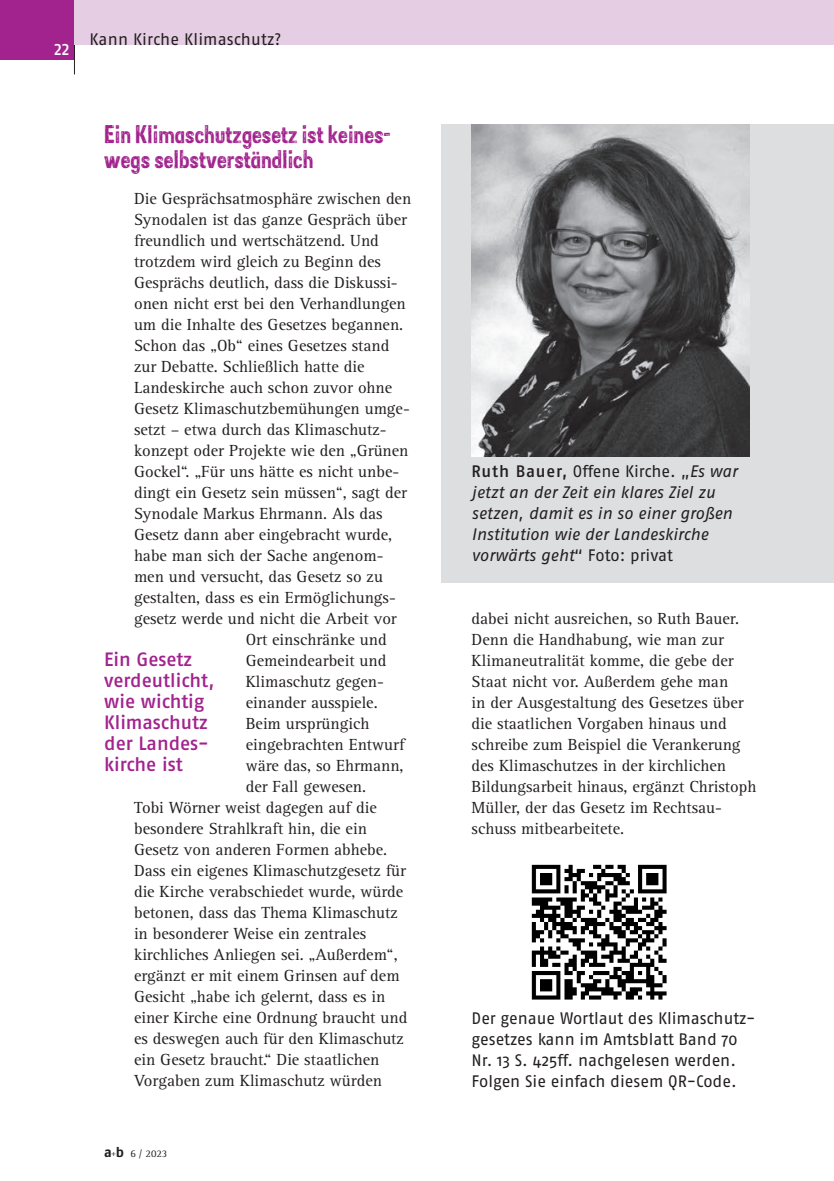
<style>
.page{position:relative;width:834px;height:1181px;background:#fff}
.page>*{position:absolute;margin:0;border:0;box-sizing:border-box;transform-origin:0 0}
._09_Amtl_kl_zwüb{font:21px/24.5px "Sans Culottes";color:#a2238e}
._12_Einschub{font:500 19.25px/21px "Fago OT";letter-spacing:-.005em;color:#a2238e}
._01_copy{font:16.62px/21px "Rotis Serif Pro";color:#231f20}
.Bildleg{font:italic 16.62px/21px "Fago OT";letter-spacing:-.005em;color:#231f20}
.Bildleg-2{font:16.62px/21px "Fago OT";letter-spacing:-.005em;color:#231f20}
.Kolumnentitel{font:16.62px "Fago OT";letter-spacing:.005em;color:#231f20}
.t1{font:500 16.62px "Fago OT";color:#fff}
.t2{font:10.5px "Rotis Serif Pro";color:#231f20}
.s1{font-family:"Fago OT";font-weight:700;font-size:14px}
.s2{font-weight:500;font-style:normal}
.s3{font-style:normal}
</style>
<div class="page">
<div style="left:0;top:0;width:74px;height:60px;background:#a2238e"></div>
<hr style="left:74px;top:0;width:1px;height:74px;background:#231f20">
<div style="left:441px;top:124px;width:392px;height:458px;background:#dddee0"></div>
<img style="left:471px;top:124px;width:278px;height:332px">
<img style="left:531px;top:864px;width:136px;height:136px">
<div style="left:75px;top:0;width:758px;height:45px;background:#e5cee3"></div>
<p class="t1" style="left:54px;top:39px;width:17px">22</p>
<p class="Kolumnentitel" style="left:90px;top:29px;width:193px">Kann Kirche Klimaschutz?</p>
<p class="_09_Amtl_kl_zwüb" style="left:104px;top:122px;width:288px">Ein Klimaschutzgesetz ist keines&shy;wegs selbstverständlich</p>
<p class="_01_copy" style="left:134px;top:188px;width:279px">Die Gesprächsatmosphäre zwischen den</p>
<p class="_01_copy" style="left:134px;top:209px;width:274px">Synodalen ist das ganze Gespräch über</p>
<p class="_01_copy" style="left:134px;top:230px;width:246px">freundlich und wertschätzend. Und</p>
<p class="_01_copy" style="left:134px;top:251px;width:248px">trotzdem wird gleich zu Beginn des</p>
<p class="_01_copy" style="left:134px;top:272px;width:265px">Gesprächs deutlich, dass die Diskussi-</p>
<p class="_01_copy" style="left:134px;top:293px;width:273px">onen nicht erst bei den Verhandlungen</p>
<p class="_01_copy" style="left:134px;top:314px;width:271px">um die Inhalte des Gesetzes begannen.</p>
<p class="_01_copy" style="left:134px;top:335px;width:257px">Schon das „Ob“ eines Gesetzes stand</p>
<p class="_01_copy" style="left:134px;top:356px;width:232px">zur Debatte. Schließlich hatte die</p>
<p class="_01_copy" style="left:134px;top:377px;width:260px">Landeskirche auch schon zuvor ohne</p>
<p class="_01_copy" style="left:134px;top:398px;width:277px">Gesetz Klimaschutzbemühungen umge-</p>
<p class="_01_copy" style="left:134px;top:419px;width:254px">setzt – etwa durch das Klimaschutz-</p>
<p class="_01_copy" style="left:134px;top:440px;width:276px">konzept oder Projekte wie den „Grünen</p>
<p class="_01_copy" style="left:134px;top:461px;width:267px">Gockel“. „Für uns hätte es nicht unbe-</p>
<p class="_01_copy" style="left:134px;top:482px;width:274px">dingt ein Gesetz sein müssen“, sagt der</p>
<p class="_01_copy" style="left:134px;top:503px;width:250px">Synodale Markus Ehrmann. Als das</p>
<p class="_01_copy" style="left:134px;top:524px;width:259px">Gesetz dann aber eingebracht wurde,</p>
<p class="_01_copy" style="left:134px;top:545px;width:251px">habe man sich der Sache angenom-</p>
<p class="_01_copy" style="left:134px;top:566px;width:250px">men und versucht, das Gesetz so zu</p>
<p class="_01_copy" style="left:134px;top:587px;width:263px">gestalten, dass es ein Ermöglichungs-</p>
<p class="_01_copy" style="left:134px;top:608px;width:264px">gesetz werde und nicht die Arbeit vor</p>
<p class="_01_copy" style="left:246px;top:629px;width:142px">Ort einschränke und</p>
<p class="_01_copy" style="left:246px;top:650px;width:142px">Gemeindearbeit und</p>
<p class="_01_copy" style="left:246px;top:671px;width:140px">Klimaschutz gegen-</p>
<p class="_01_copy" style="left:246px;top:692px;width:133px">einander ausspiele.</p>
<p class="_01_copy" style="left:246px;top:713px;width:125px">Beim ursprüngich</p>
<p class="_01_copy" style="left:246px;top:734px;width:160px">eingebrachten Entwurf</p>
<p class="_01_copy" style="left:246px;top:755px;width:159px">wäre das, so Ehrmann,</p>
<p class="_01_copy" style="left:246px;top:776px;width:122px">der Fall gewesen.</p>
<p class="_01_copy" style="left:134px;top:797px;width:244px">Tobi Wörner weist dagegen auf die</p>
<p class="_01_copy" style="left:134px;top:818px;width:234px">besondere Strahlkraft hin, die ein</p>
<p class="_01_copy" style="left:134px;top:839px;width:255px">Gesetz von anderen Formen abhebe.</p>
<p class="_01_copy" style="left:134px;top:860px;width:273px">Dass ein eigenes Klimaschutzgesetz für</p>
<p class="_01_copy" style="left:134px;top:881px;width:271px">die Kirche verabschiedet wurde, würde</p>
<p class="_01_copy" style="left:134px;top:902px;width:265px">betonen, dass das Thema Klimaschutz</p>
<p class="_01_copy" style="left:134px;top:923px;width:234px">in besonderer Weise ein zentrales</p>
<p class="_01_copy" style="left:134px;top:944px;width:265px">kirchliches Anliegen sei. „Außerdem“,</p>
<p class="_01_copy" style="left:134px;top:965px;width:267px">ergänzt er mit einem Grinsen auf dem</p>
<p class="_01_copy" style="left:134px;top:986px;width:253px">Gesicht „habe ich gelernt, dass es in</p>
<p class="_01_copy" style="left:134px;top:1007px;width:275px">einer Kirche eine Ordnung braucht und</p>
<p class="_01_copy" style="left:134px;top:1028px;width:271px">es deswegen auch für den Klimaschutz</p>
<p class="_01_copy" style="left:134px;top:1049px;width:247px">ein Gesetz braucht.“ Die staatlichen</p>
<p class="_01_copy" style="left:134px;top:1070px;width:249px">Vorgaben zum Klimaschutz würden</p>
<p class="_12_Einschub" style="left:104px;top:649px;width:112px">Ein Gesetz verdeutlicht, wie wichtig<br>Klimaschutz der Landes&shy;kirche ist</p>
<p class="t2" style="left:104px;top:1147px;width:65px"><span class="s1">a</span><sup>+</sup><span class="s1">b</span> 6 / 2023</p>
<p class="Bildleg" style="left:471px;top:461px;width:267px"><span class="s2">Ruth Bauer,</span> <span class="s3">Offene Kirche. „</span>Es war jetzt an der Zeit ein klares Ziel zu setzen, damit es in so einer großen Institution wie der Landeskirche vorwärts geht<span class="s3">“ Foto: privat</span></p>
<p class="_01_copy" style="left:471px;top:608px;width:286px">dabei nicht ausreichen, so Ruth Bauer.<br>Denn die Handhabung, wie man zur Klimaneutralität komme, die gebe der Staat nicht vor. Außerdem gehe man<br>in der Ausgestaltung des Gesetzes über die staatlichen Vorgaben hinaus und schreibe zum Beispiel die Verankerung des Klimaschutzes in der kirchlichen Bildungsarbeit hinaus, ergänzt Christoph Müller, der das Gesetz im Rechtsau&shy;schuss mitbearbeitete.</p>
<p class="Bildleg-2" style="left:471px;top:1007px;width:285px">Der genaue Wortlaut des Klimaschutz&shy;gesetzes kann im Amtsblatt Band 70<br>Nr. 13 S. 425ff. nachgelesen werden.<br>Folgen Sie einfach diesem QR-Code.</p>
</div>
